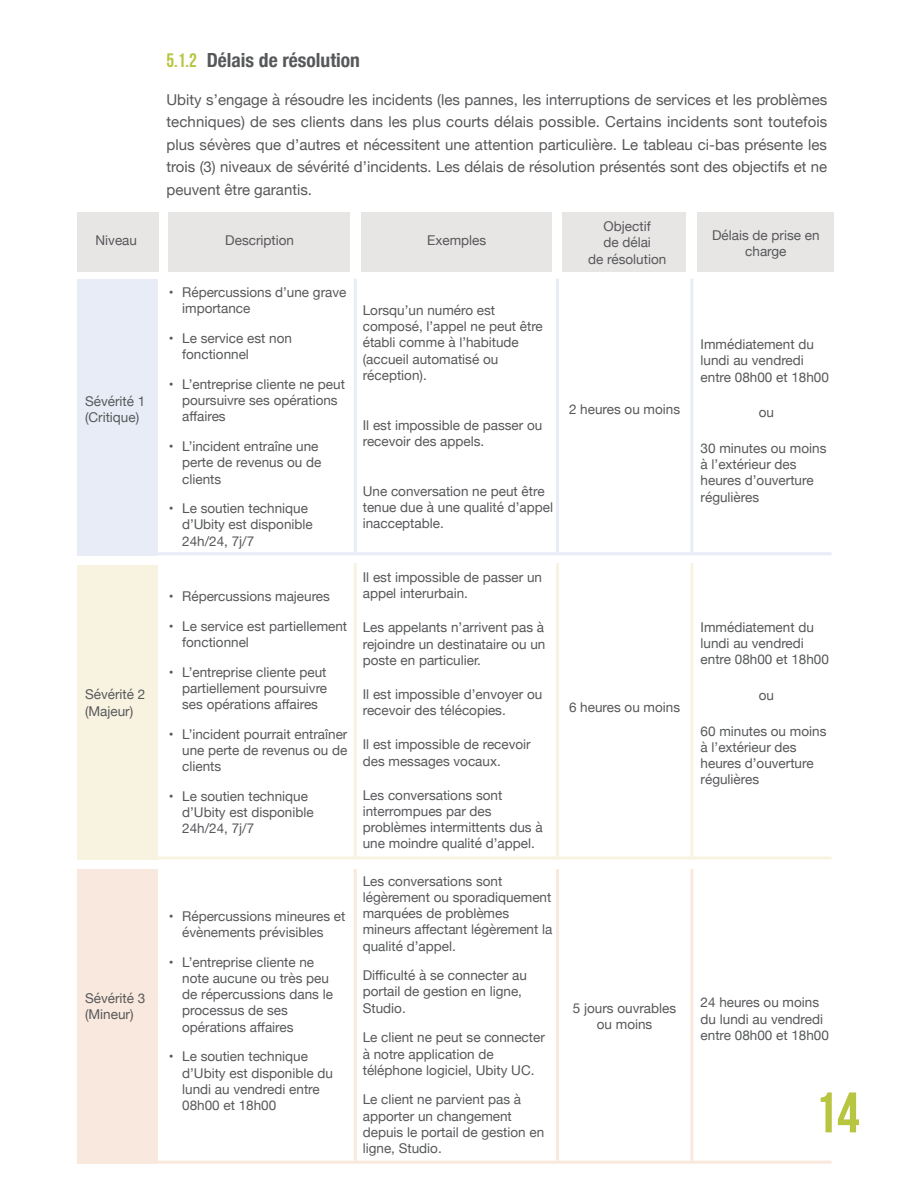
<style>
.page{position:relative;width:918px;height:1188px;background:#fff}
.page>*{position:absolute;margin:0;border:0;box-sizing:border-box;transform-origin:0 0}
.t1{font:57px "Bebas Neue";color:#b7c540}
.t2{font:700 condensed 19.5px "Helvetica Neue";color:#57585a}
.t3{font:15px/22.5px "Helvetica Neue";color:#57585a;text-align:justify}
.t4{font:13.5px/16.2px "Helvetica Neue";color:#57585a}
.s1{font-family:"Bebas Neue";font-weight:400;font-stretch:normal;color:#b7c540}
</style>
<div class="page">
<div style="left:77px;top:279px;width:81px;height:277px;background:#e7ecf7"></div>
<div style="left:77px;top:212px;width:81px;height:59px;background:#e8e5e5"></div>
<div style="left:169px;top:212px;width:181px;height:59px;background:#e8e5e5"></div>
<div style="left:361px;top:212px;width:191px;height:59px;background:#e8e5e5"></div>
<div style="left:562px;top:212px;width:124px;height:59px;background:#e8e5e5"></div>
<div style="left:697px;top:212px;width:137px;height:59px;background:#e8e5e5"></div>
<div style="left:77px;top:565px;width:81px;height:295px;background:#f8f3e1"></div>
<div style="left:77px;top:869px;width:81px;height:295px;background:#f9e8dd"></div>
<hr style="left:158px;top:1161px;width:674px;height:3px;background:#f9e8dd">
<hr style="left:158px;top:856px;width:674px;height:3px;background:#f8f3e1">
<hr style="left:158px;top:552px;width:674px;height:3px;background:#e7ecf7">
<hr style="left:354px;top:279px;width:3px;height:273px;background:#e7ecf7">
<hr style="left:354px;top:869px;width:3px;height:292px;background:#f9e8dd">
<hr style="left:354px;top:563px;width:3px;height:293px;background:#f8f3e1">
<hr style="left:556px;top:279px;width:3px;height:273px;background:#e7ecf7">
<hr style="left:556px;top:869px;width:3px;height:292px;background:#f9e8dd">
<hr style="left:556px;top:563px;width:3px;height:293px;background:#f8f3e1">
<hr style="left:690px;top:279px;width:3px;height:273px;background:#e7ecf7">
<hr style="left:690px;top:869px;width:3px;height:292px;background:#f9e8dd">
<hr style="left:690px;top:563px;width:3px;height:293px;background:#f8f3e1">
<p class="t4" style="left:96px;top:233px;width:43px">Niveau</p>
<p class="t4" style="left:85px;top:394px;width:62px">Sévérité 1 (Critique)</p>
<p class="t4" style="left:85px;top:687px;width:62px">Sévérité 2 (Majeur)</p>
<p class="t4" style="left:85px;top:991px;width:62px">Sévérité 3 (Mineur)</p>
<h2 class="t2" style="left:166px;top:44px;width:195px"><span class="s1">5.1.2</span> Délais de résolution</h2>
<p class="t3" style="left:166px;top:89px;width:662px">Ubity s’engage à résoudre les incidents (les pannes, les interruptions de services et les problèmes techniques) de ses clients dans les plus courts délais possible. Certains incidents sont toutefois plus sévères que d’autres et nécessitent une attention particulière. Le tableau ci-bas présente les trois (3) niveaux de sévérité d’incidents. Les délais de résolution présentés sont des objectifs et ne peuvent être garantis.</p>
<p class="t4" style="left:225px;top:233px;width:70px">Description</p>
<p class="t4" style="left:427px;top:233px;width:61px">Exemples</p>
<p class="t4" style="left:182px;top:285px;width:166px;text-indent:-14px">• Répercussions d’une grave importance</p>
<p class="t4" style="left:182px;top:331px;width:111px;text-indent:-14px">• Le service est non fonctionnel</p>
<p class="t4" style="left:182px;top:377px;width:164px;text-indent:-14px">• L’entreprise cliente ne peut poursuivre ses opérations affaires</p>
<p class="t4" style="left:182px;top:439px;width:141px;text-indent:-14px">• L’incident entraîne une perte de revenus ou de clients</p>
<p class="t4" style="left:182px;top:501px;width:132px;text-indent:-14px">• Le soutien technique d’Ubity est disponible<br>24h/24, 7j/7</p>
<p class="t4" style="left:169px;top:589px;width:163px">• Répercussions majeures</p>
<p class="t4" style="left:182px;top:619px;width:167px;text-indent:-14px">• Le service est partiellement fonctionnel</p>
<p class="t4" style="left:182px;top:665px;width:147px;text-align:justify;text-indent:-14px">• L’entreprise cliente peut partiellement poursuivre ses opérations affaires</p>
<p class="t4" style="left:182px;top:727px;width:167px;text-align:justify;text-indent:-14px">• L’incident pourrait entraîner une perte de revenus ou de clients</p>
<p class="t4" style="left:182px;top:789px;width:133px;text-indent:-14px">• Le soutien technique d’Ubity est disponible<br>24h/24, 7j/7</p>
<p class="t4" style="left:182px;top:909px;width:165px;text-indent:-14px">• Répercussions mineures et évènements prévisibles</p>
<p class="t4" style="left:182px;top:955px;width:152px;text-indent:-14px">• L’entreprise cliente ne note aucune ou très peu de répercussions dans le processus de ses opérations affaires</p>
<p class="t4" style="left:182px;top:1049px;width:152px;text-indent:-14px">• Le soutien technique d’Ubity est disponible du lundi au vendredi entre<br>08h00 et 18h00</p>
<p class="t4" style="left:363px;top:303px;width:182px">Lorsqu’un numéro est composé, l’appel ne peut être établi comme à l’habitude (accueil automatisé ou réception).</p>
<p class="t4" style="left:363px;top:418px;width:181px">Il est impossible de passer ou recevoir des appels.</p>
<p class="t4" style="left:363px;top:484px;width:192px">Une conversation ne peut être tenue due à une qualité d’appel inacceptable.</p>
<p class="t4" style="left:363px;top:570px;width:181px">Il est impossible de passer un appel interurbain.</p>
<p class="t4" style="left:363px;top:620px;width:184px;text-align:justify">Les appelants n’arrivent pas à rejoindre un destinataire ou un poste en particulier.</p>
<p class="t4" style="left:363px;top:687px;width:181px">Il est impossible d’envoyer ou recevoir des télécopies.</p>
<p class="t4" style="left:363px;top:737px;width:170px">Il est impossible de recevoir des messages vocaux.</p>
<p class="t4" style="left:363px;top:788px;width:181px">Les conversations sont interrompues par des problèmes intermittents dus à une moindre qualité d’appel.</p>
<p class="t4" style="left:363px;top:874px;width:191px">Les conversations sont légèrement ou sporadiquement marquées de problèmes mineurs affectant légèrement la qualité d’appel.</p>
<p class="t4" style="left:363px;top:968px;width:166px">Difficulté à se connecter au portail de gestion en ligne,<br>Studio.</p>
<p class="t4" style="left:363px;top:1030px;width:184px">Le client ne peut se connecter à notre application de téléphone logiciel, Ubity UC.</p>
<p class="t4" style="left:363px;top:1092px;width:183px">Le client ne parvient pas à apporter un changement depuis le portail de gestion en ligne, Studio.</p>
<p class="t4" style="left:588px;top:219px;width:80px;text-align:center">Objectif<br>de délai<br>de résolution</p>
<p class="t4" style="left:569px;top:402px;width:113px">2 heures ou moins</p>
<p class="t4" style="left:569px;top:700px;width:113px">6 heures ou moins</p>
<p class="t4" style="left:573px;top:1001px;width:105px;text-align:center">5 jours ouvrables ou moins</p>
<p class="t4" style="left:712px;top:228px;width:109px;text-align:center">Délais de prise en charge</p>
<p class="t4" style="left:701px;top:337px;width:130px">Immédiatement du lundi au vendredi entre 08h00 et 18h00</p>
<p class="t4" style="left:759px;top:405px;width:17px">ou</p>
<p class="t4" style="left:701px;top:441px;width:127px">30 minutes ou moins à l’extérieur des heures d’ouverture régulières</p>
<p class="t4" style="left:701px;top:620px;width:130px">Immédiatement du lundi au vendredi entre 08h00 et 18h00</p>
<p class="t4" style="left:759px;top:688px;width:17px">ou</p>
<p class="t4" style="left:701px;top:723px;width:127px">60 minutes ou moins à l’extérieur des heures d’ouverture régulières</p>
<p class="t4" style="left:701px;top:995px;width:130px">24 heures ou moins du lundi au vendredi entre 08h00 et 18h00</p>
<h1 class="t1" style="left:814px;top:1081px;width:47px">14</h1>
</div>
